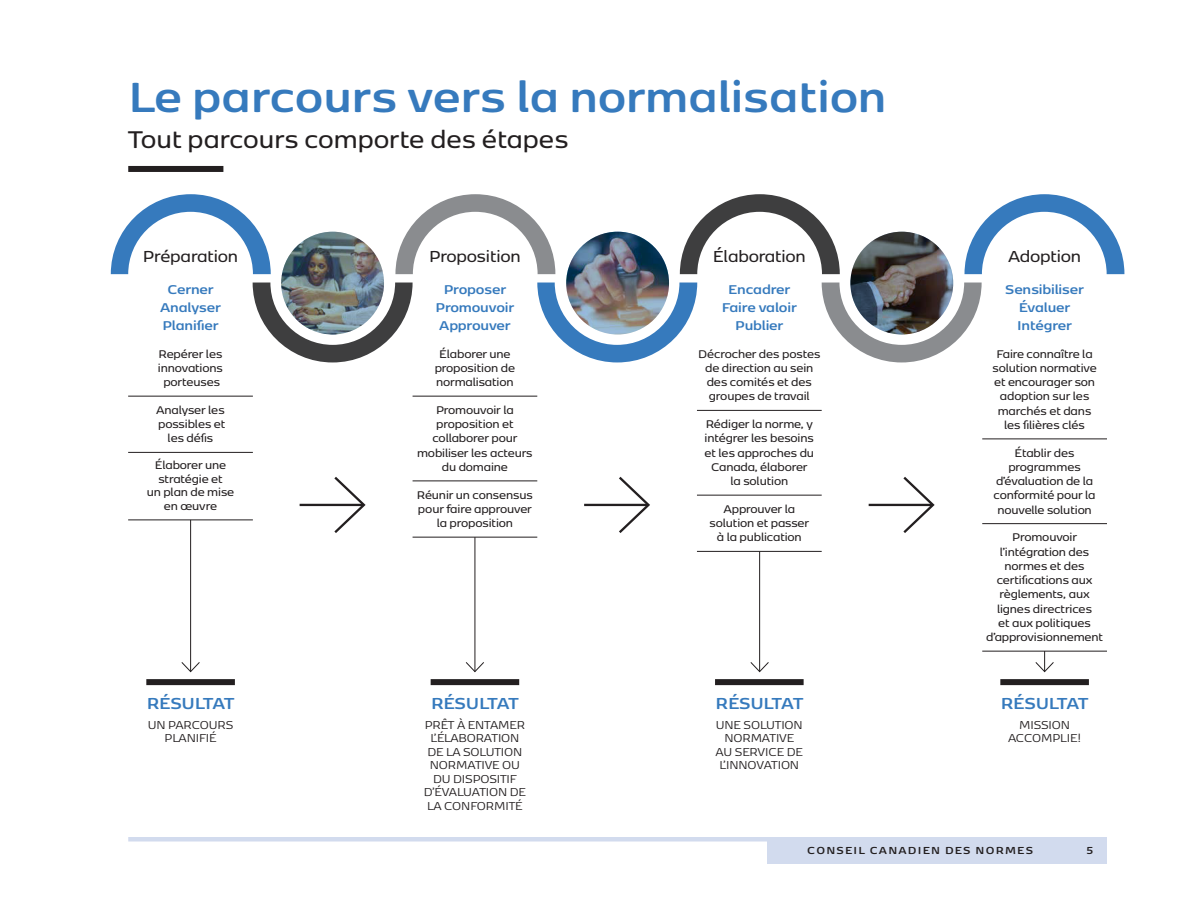
<style>
.page{position:relative;width:1188px;height:918px;background:#fff}
.page>*{position:absolute;margin:0;border:0;box-sizing:border-box;transform-origin:0 0}
.t1{font:700 49.5px "Kobenhavn Sans";color:#367abd}
.t2{font:600 28.5px "Kobenhavn Sans";color:#231f20}
.PATH_1_FR{font:600 18.75px "Kobenhavn Sans";letter-spacing:-.01em;color:#231f20}
.PATH_4_FR{font:700 18.75px "Kobenhavn Sans";letter-spacing:-.025em;color:#367abd}
.PATH_2_FR{font:700 15px/18px "Kobenhavn Sans";letter-spacing:-.01em;color:#367abd;text-align:center}
.PATH_4b_FR{font:13.5px/13.5px "Kobenhavn Sans";letter-spacing:-.01em;color:#231f20;text-align:center}
.PATH_3b_FR{font:600 13.2px/14.2px "Kobenhavn Sans";letter-spacing:-.01em;color:#231f20;text-align:center}
.t3{font:700 12px "Kobenhavn Sans";letter-spacing:.1em;color:#231f20}
</style>
<div class="page">
<div style="left:128px;top:837px;width:979px;height:5px;background:#d2dbee"></div>
<div style="left:1073px;top:837px;width:34px;height:27px;background:#d2dbee"></div>
<div style="left:767px;top:837px;width:306px;height:27px;background:#d2dbee"></div>
<svg style="left:822px;top:283px;width:160px;height:79px"></svg>
<svg style="left:680px;top:194px;width:160px;height:80px"></svg>
<svg style="left:965px;top:194px;width:159px;height:80px"></svg>
<svg style="left:537px;top:283px;width:160px;height:79px"></svg>
<svg style="left:253px;top:283px;width:160px;height:79px"></svg>
<svg style="left:111px;top:194px;width:160px;height:80px"></svg>
<svg style="left:395px;top:194px;width:160px;height:80px"></svg>
<hr style="left:128px;top:396px;width:125px;height:1px;background:#231f20">
<hr style="left:128px;top:452px;width:125px;height:1px;background:#231f20">
<hr style="left:128px;top:520px;width:125px;height:1px;background:#231f20">
<hr style="left:413px;top:396px;width:124px;height:1px;background:#231f20">
<hr style="left:413px;top:481px;width:124px;height:1px;background:#231f20">
<hr style="left:413px;top:537px;width:124px;height:1px;background:#231f20">
<hr style="left:697px;top:410px;width:125px;height:1px;background:#231f20">
<hr style="left:697px;top:495px;width:125px;height:1px;background:#231f20">
<hr style="left:697px;top:551px;width:125px;height:1px;background:#231f20">
<hr style="left:982px;top:439px;width:125px;height:1px;background:#231f20">
<hr style="left:982px;top:523px;width:125px;height:1px;background:#231f20">
<hr style="left:982px;top:651px;width:125px;height:1px;background:#231f20">
<div style="left:146px;top:679px;width:89px;height:6px;background:#231f20"></div>
<div style="left:431px;top:679px;width:88px;height:6px;background:#231f20"></div>
<div style="left:715px;top:679px;width:89px;height:6px;background:#231f20"></div>
<div style="left:1000px;top:679px;width:89px;height:6px;background:#231f20"></div>
<svg style="left:181px;top:661px;width:19px;height:12px"></svg>
<svg style="left:465px;top:661px;width:19px;height:12px"></svg>
<svg style="left:750px;top:661px;width:19px;height:12px"></svg>
<div style="left:128px;top:166px;width:95px;height:6px;background:#231f20"></div>
<hr style="left:190px;top:520px;width:1px;height:151px;background:#231f20">
<hr style="left:475px;top:537px;width:1px;height:134px;background:#231f20">
<hr style="left:759px;top:551px;width:1px;height:120px;background:#231f20">
<svg style="left:1035px;top:651px;width:20px;height:22px"></svg>
<img style="left:281px;top:232px;width:103px;height:103px;border-radius:50%">
<img style="left:566px;top:232px;width:103px;height:103px;border-radius:50%">
<img style="left:850px;top:232px;width:103px;height:103px;border-radius:50%">
<svg style="left:332px;top:477px;width:34px;height:56px"></svg>
<hr style="left:300px;top:504px;width:63px;height:2px;background:#231f20">
<svg style="left:616px;top:476px;width:34px;height:57px"></svg>
<hr style="left:584px;top:504px;width:63px;height:2px;background:#231f20">
<svg style="left:901px;top:477px;width:34px;height:56px"></svg>
<hr style="left:869px;top:504px;width:63px;height:2px;background:#231f20">
<p class="t1" style="left:128px;top:61px;width:760px">Le parcours vers la normalisation</p>
<p class="t2" style="left:128px;top:119px;width:442px">Tout parcours comporte des étapes</p>
<p class="PATH_1_FR" style="left:143px;top:243px;width:97px">Préparation</p>
<p class="PATH_2_FR" style="left:160px;top:279px;width:62px">Cerner<br>Analyser<br>Planifier</p>
<p class="PATH_3b_FR" style="left:158px;top:345px;width:67px">Repérer les innovations porteuses</p>
<p class="PATH_3b_FR" style="left:156px;top:402px;width:71px">Analyser les possibles et les défis</p>
<p class="PATH_3b_FR" style="left:147px;top:458px;width:89px;line-height:13.5px">Élaborer une stratégie et<br>un plan de mise en œuvre</p>
<p class="PATH_1_FR" style="left:429px;top:243px;width:93px">Proposition</p>
<p class="PATH_2_FR" style="left:436px;top:279px;width:80px">Proposer<br>Promouvoir<br>Approuver</p>
<p class="PATH_3b_FR" style="left:435px;top:345px;width:82px">Élaborer une proposition de normalisation</p>
<p class="PATH_3b_FR" style="left:417px;top:402px;width:117px">Promouvoir la proposition et collaborer pour mobiliser les acteurs du domaine</p>
<p class="PATH_3b_FR" style="left:417px;top:486px;width:117px">Réunir un consensus pour faire approuver la proposition</p>
<p class="PATH_1_FR" style="left:713px;top:243px;width:94px">Élaboration</p>
<p class="PATH_2_FR" style="left:722px;top:279px;width:77px">Encadrer<br>Faire valoir<br>Publier</p>
<p class="PATH_3b_FR" style="left:698px;top:345px;width:124px">Décrocher des postes de direction au sein des comités et des groupes de travail</p>
<p class="PATH_3b_FR" style="left:705px;top:416px;width:111px">Rédiger la norme, y intégrer les besoins et les approches du<br>Canada, élaborer la solution</p>
<p class="PATH_3b_FR" style="left:710px;top:501px;width:101px">Approuver la solution et passer à la publication</p>
<p class="PATH_1_FR" style="left:1008px;top:243px;width:75px">Adoption</p>
<p class="PATH_2_FR" style="left:1005px;top:279px;width:80px">Sensibiliser<br>Évaluer<br>Intégrer</p>
<p class="PATH_3b_FR" style="left:992px;top:345px;width:106px">Faire connaître la solution normative et encourager son adoption sur les marchés et dans les filières clés</p>
<p class="PATH_3b_FR" style="left:994px;top:444px;width:104px">Établir des programmes d’évaluation de la conformité pour la nouvelle solution</p>
<p class="PATH_3b_FR" style="left:986px;top:529px;width:118px">Promouvoir l’intégration des normes et des certifications aux règlements, aux lignes directrices<br>et aux politiques d’approvisionnement</p>
<p class="PATH_4_FR" style="left:147px;top:689px;width:89px">RÉSULTAT</p>
<p class="PATH_4b_FR" style="left:148px;top:717px;width:87px">UN PARCOURS<br>PLANIFIÉ</p>
<p class="PATH_4_FR" style="left:431px;top:689px;width:89px">RÉSULTAT</p>
<p class="PATH_4b_FR" style="left:424px;top:717px;width:104px">PRÊT À ENTAMER<br>L’ÉLABORATION<br>DE LA SOLUTION<br>NORMATIVE OU<br>DU DISPOSITIF<br>D’ÉVALUATION DE<br>LA CONFORMITÉ</p>
<p class="PATH_4_FR" style="left:715px;top:689px;width:89px">RÉSULTAT</p>
<p class="PATH_4b_FR" style="left:716px;top:717px;width:89px">UNE SOLUTION<br>NORMATIVE<br>AU SERVICE DE<br>L’INNOVATION</p>
<p class="PATH_4_FR" style="left:1001px;top:689px;width:89px">RÉSULTAT</p>
<p class="PATH_4b_FR" style="left:1008px;top:717px;width:75px">MISSION<br>ACCOMPLIE!</p>
<p class="t3" style="left:807px;top:842px;width:227px">CONSEIL CANADIEN DES NORMES</p>
<p class="t3" style="left:1087px;top:842px;width:8px">5</p>
</div>
